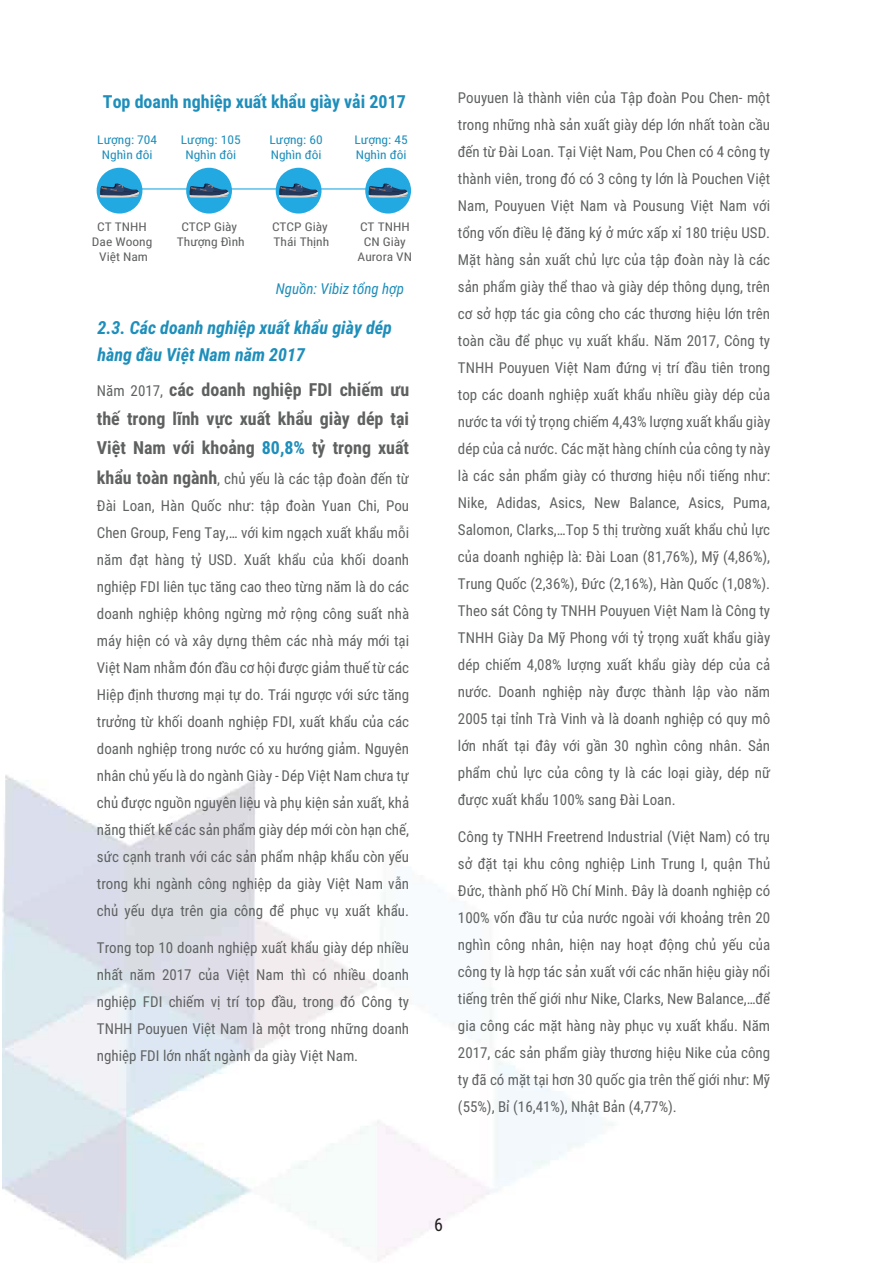
<style>
.page{position:relative;width:893px;height:1263px;background:#fff}
.page>*{position:absolute;margin:0;border:0;box-sizing:border-box;transform-origin:0 0}
.t1{font:700 18px/29.2px "Roboto Condensed";color:#5f6060;text-align:justify}
.t2{font:italic 700 18px/27px "Roboto Condensed";color:#1e8ebb}
.t3{font:700 18px "Roboto Condensed";color:#1e8ebb}
.t4{font:18px "Roboto Condensed";color:#221f1f}
.t5{font:15px/27px "Roboto Condensed";color:#606262;text-align:justify}
.t6{font:italic 15px "Roboto Condensed";color:#1e8ebb}
.t7{font:12px/15px "Roboto Condensed";color:#5f6060;text-align:center;scale:1.12 1}
.t8{font:12px/15px "Roboto Condensed";color:#1e8ebb;text-align:center;scale:1.12 1}
.s1{font-weight:400;font-size:15px;color:#606262}
.s2{color:#1e8ebb}
.s3{font-weight:700;font-size:18px;color:#5f6060}
</style>
<div class="page">
<img style="left:2px;top:167px;width:612px;height:1094px">
<hr style="left:130px;top:188px;width:248px;height:2px;background:#23a9e1">
<div style="left:97px;top:168px;width:45px;height:46px;background:#23a9e1;border-radius:50%"></div>
<svg style="left:100px;top:184px;width:39px;height:14px"></svg>
<div style="left:186px;top:168px;width:46px;height:46px;background:#23a9e1;border-radius:50%"></div>
<svg style="left:190px;top:184px;width:39px;height:14px"></svg>
<div style="left:276px;top:168px;width:45px;height:46px;background:#23a9e1;border-radius:50%"></div>
<svg style="left:279px;top:184px;width:39px;height:14px"></svg>
<div style="left:365px;top:168px;width:46px;height:46px;background:#23a9e1;border-radius:50%"></div>
<svg style="left:369px;top:184px;width:39px;height:14px"></svg>
<p class="t3" style="left:103px;top:89px;width:304px">Top doanh nghiệp xuất khẩu giày vải 2017</p>
<p class="t8" style="left:97px;top:132px;width:55px">Lượng: 704<br>Nghìn đôi</p>
<p class="t8" style="left:181px;top:132px;width:55px">Lượng: 105<br>Nghìn đôi</p>
<p class="t8" style="left:270px;top:132px;width:49px;text-align:left">Lượng: 60<br>Nghìn đôi</p>
<p class="t8" style="left:355px;top:132px;width:49px;text-align:left">Lượng: 45<br>Nghìn đôi</p>
<p class="t7" style="left:92px;top:218px;width:55px">CT TNHH<br>Dae Woong<br>Việt Nam</p>
<p class="t7" style="left:177px;top:218px;width:62px">CTCP Giày<br>Thượng Đình</p>
<p class="t7" style="left:272px;top:218px;width:53px;text-align:left">CTCP Giày<br>Thái Thịnh</p>
<p class="t7" style="left:358px;top:218px;width:50px">CT TNHH<br>CN Giày<br>Aurora VN</p>
<p class="t6" style="left:276px;top:279px;width:130px">Nguồn: Vibiz tổng hợp</p>
<p class="t2" style="left:97px;top:314px;width:296px">2.3. Các doanh nghiệp xuất khẩu giày dép hàng đầu Việt Nam năm 2017</p>
<p class="t1" style="left:97px;top:374px;width:314px"><span class="s1">Năm 2017,</span> các doanh nghiệp FDI chiếm ưu thế trong lĩnh vực xuất khẩu giày dép tại Việt Nam với khoảng <span class="s2">80,8%</span> tỷ trọng xuất</p>
<p class="t5" style="left:97px;top:464px;width:314px"><span class="s3">khẩu toàn ngành</span>, chủ yếu là các tập đoàn đến từ Đài Loan, Hàn Quốc như: tập đoàn Yuan Chi, Pou Chen Group, Feng Tay,… với kim ngạch xuất khẩu mỗi năm đạt hàng tỷ USD. Xuất khẩu của khối doanh nghiệp FDI liên tục tăng cao theo từng năm là do các doanh nghiệp không ngừng mở rộng công suất nhà máy hiện có và xây dựng thêm các nhà máy mới tại Việt Nam nhằm đón đầu cơ hội được giảm thuế từ các Hiệp định thương mại tự do. Trái ngược với sức tăng trưởng từ khối doanh nghiệp FDI, xuất khẩu của các doanh nghiệp trong nước có xu hướng giảm. Nguyên nhân chủ yếu là do ngành Giày - Dép Việt Nam chưa tự chủ được nguồn nguyên liệu và phụ kiện sản xuất, khả năng thiết kế các sản phẩm giày dép mới còn hạn chế, sức cạnh tranh với các sản phẩm nhập khẩu còn yếu trong khi ngành công nghiệp da giày Việt Nam vẫn chủ yếu dựa trên gia công để phục vụ xuất khẩu.</p>
<p class="t5" style="left:97px;top:934px;width:314px">Trong top 10 doanh nghiệp xuất khẩu giày dép nhiều nhất năm 2017 của Việt Nam thì có nhiều doanh nghiệp FDI chiếm vị trí top đầu, trong đó Công ty TNHH Pouyuen Việt Nam là một trong những doanh nghiệp FDI lớn nhất ngành da giày Việt Nam.</p>
<p class="t5" style="left:458px;top:83px;width:314px">Pouyuen là thành viên của Tập đoàn Pou Chen- một trong những nhà sản xuất giày dép lớn nhất toàn cầu đến từ Đài Loan. Tại Việt Nam, Pou Chen có 4 công ty thành viên, trong đó có 3 công ty lớn là Pouchen Việt Nam, Pouyuen Việt Nam và Pousung Việt Nam với tổng vốn điều lệ đăng ký ở mức xấp xỉ 180 triệu USD.<br>Mặt hàng sản xuất chủ lực của tập đoàn này là các sản phẩm giày thể thao và giày dép thông dụng, trên cơ sở hợp tác gia công cho các thương hiệu lớn trên toàn cầu để phục vụ xuất khẩu. Năm 2017, Công ty TNHH Pouyuen Việt Nam đứng vị trí đầu tiên trong top các doanh nghiệp xuất khẩu nhiều giày dép của nước ta với tỷ trọng chiếm 4,43% lượng xuất khẩu giày dép của cả nước. Các mặt hàng chính của công ty này là các sản phẩm giày có thương hiệu nổi tiếng như:<br>Nike, Adidas, Asics, New Balance, Asics, Puma, Salomon, Clarks,…Top 5 thị trường xuất khẩu chủ lực của doanh nghiệp là: Đài Loan (81,76%), Mỹ (4,86%), Trung Quốc (2,36%), Đức (2,16%), Hàn Quốc (1,08%).<br>Theo sát Công ty TNHH Pouyuen Việt Nam là Công ty TNHH Giày Da Mỹ Phong với tỷ trọng xuất khẩu giày dép chiếm 4,08% lượng xuất khẩu giày dép của cả nước. Doanh nghiệp này được thành lập vào năm 2005 tại tỉnh Trà Vinh và là doanh nghiệp có quy mô lớn nhất tại đây với gần 30 nghìn công nhân. Sản phẩm chủ lực của công ty là các loại giày, dép nữ được xuất khẩu 100% sang Đài Loan.</p>
<p class="t5" style="left:458px;top:823px;width:314px">Công ty TNHH Freetrend Industrial (Việt Nam) có trụ sở đặt tại khu công nghiệp Linh Trung I, quận Thủ Đức, thành phố Hồ Chí Minh. Đây là doanh nghiệp có 100% vốn đầu tư của nước ngoài với khoảng trên 20 nghìn công nhân, hiện nay hoạt động chủ yếu của công ty là hợp tác sản xuất với các nhãn hiệu giày nổi tiếng trên thế giới như Nike, Clarks, New Balance,…để gia công các mặt hàng này phục vụ xuất khẩu. Năm 2017, các sản phẩm giày thương hiệu Nike của công ty đã có mặt tại hơn 30 quốc gia trên thế giới như: Mỹ (55%), Bỉ (16,41%), Nhật Bản (4,77%).</p>
<p class="t4" style="left:434px;top:1212px;width:10px">6</p>
</div>
